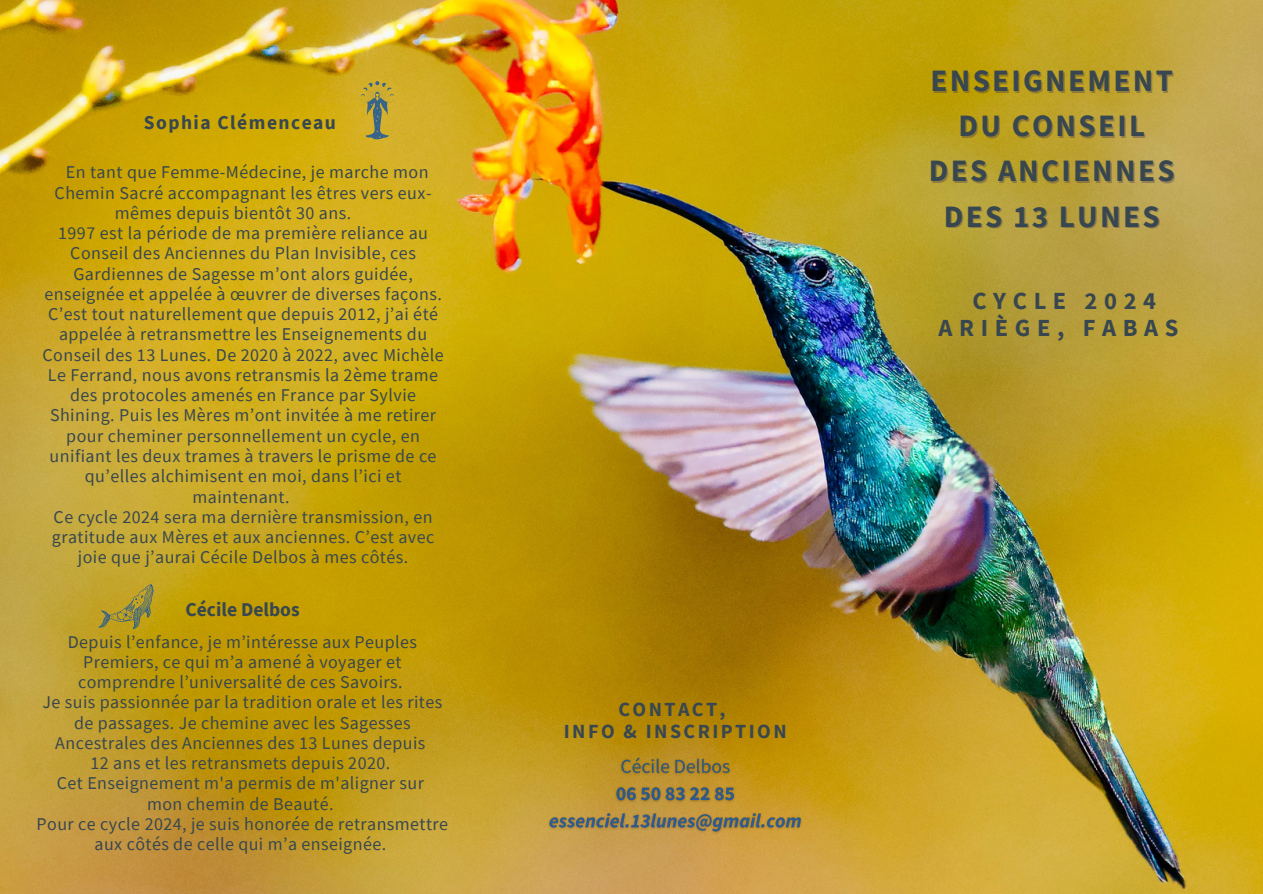
<style>
.page{position:relative;width:1263px;height:894px;background:#fff}
.page>*{position:absolute;margin:0;border:0;box-sizing:border-box;transform-origin:0 0}
.t1{font:700 31.05px "Source Sans Pro";letter-spacing:.075em;color:#38474f}
.t2{font:700 24.45px "Source Sans Pro";letter-spacing:.27em;color:#38474f}
.t3{font:700 19.95px "Source Sans Pro";letter-spacing:.12em;color:#38474f}
.t4{font:700 19.5px "Source Sans Pro";letter-spacing:.075em;color:#38474f}
.t5{font:700 19.5px "Source Sans Pro";color:#38474f}
.t6{font:18px/20.2px "Source Sans Pro";letter-spacing:.025em;color:#38474f;text-align:center}
</style>
<div class="page">
<img style="left:0;top:0;width:1263px;height:893px">
<svg style="left:92px;top:579px;width:70px;height:57px;background:#b39a29"></svg>
<img style="left:544px;top:751px;width:264px;height:87px">
<svg style="left:360px;top:81px;width:34px;height:59px;background:#ab9c42"></svg>
<p class="t4" style="left:144px;top:110px;width:194px">Sophia Clémenceau</p>
<p class="t6" style="left:66px;top:162px;width:364px">En tant que Femme-Médecine, je marche mon</p>
<p class="t6" style="left:55px;top:182px;width:378px">Chemin Sacré accompagnant les êtres vers eux-</p>
<p class="t6" style="left:115px;top:202px;width:238px">mêmes depuis bientôt 30 ans.</p>
<p class="t6" style="left:43px;top:222px;width:403px">1997 est la période de ma première reliance au Conseil des Anciennes du Plan Invisible, ces Gardiennes de Sagesse m’ont alors guidée, enseignée et appelée à œuvrer de diverses façons.<br>C’est tout naturellement que depuis 2012, j’ai été appelée à retransmettre les Enseignements du Conseil des 13 Lunes. De 2020 à 2022, avec Michèle Le Ferrand, nous avons retransmis la 2ème trame des protocoles amenés en France par Sylvie Shining. Puis les Mères m’ont invitée à me retirer pour cheminer personnellement un cycle, en unifiant les deux trames à travers le prisme de ce qu’elles alchimisent en moi, dans l’ici et maintenant.</p>
<p class="t6" style="left:52px;top:506px;width:384px">Ce cycle 2024 sera ma dernière transmission, en gratitude aux Mères et aux anciennes. C’est avec joie que j’aurai Cécile Delbos à mes côtés.</p>
<p class="t5" style="left:186px;top:596px;width:116px">Cécile Delbos</p>
<p class="t6" style="left:68px;top:631px;width:351px">Depuis l’enfance, je m’intéresse aux Peuples<br>Premiers, ce qui m’a amené à voyager et comprendre l’universalité de ces Savoirs.</p>
<p class="t6" style="left:43px;top:691px;width:401px">Je suis passionnée par la tradition orale et les rites de passages. Je chemine avec les Sagesses<br>Ancestrales des Anciennes des 13 Lunes depuis</p>
<p class="t6" style="left:91px;top:752px;width:301px">12 ans et les retransmets depuis 2020.</p>
<p class="t6" style="left:57px;top:772px;width:369px">Cet Enseignement m'a permis de m'aligner sur</p>
<p class="t6" style="left:147px;top:792px;width:188px">mon chemin de Beauté.</p>
<p class="t6" style="left:37px;top:813px;width:413px">Pour ce cycle 2024, je suis honorée de retransmettre aux côtés de celle qui m’a enseignée.</p>
<p class="t3" style="left:618px;top:695px;width:109px">CONTACT,</p>
<p class="t3" style="left:564px;top:718px;width:224px">INFO &amp; INSCRIPTION</p>
<p class="t1" style="left:930px;top:61px;width:244px">ENSEIGNEMENT</p>
<p class="t1" style="left:958px;top:106px;width:188px">DU CONSEIL</p>
<p class="t1" style="left:929px;top:151px;width:247px">DES ANCIENNES</p>
<p class="t1" style="left:944px;top:196px;width:217px">DES 13 LUNES</p>
<p class="t2" style="left:972px;top:284px;width:185px">CYCLE 2024</p>
<p class="t2" style="left:938px;top:311px;width:242px">ARIÈGE, FABAS</p>
</div>
